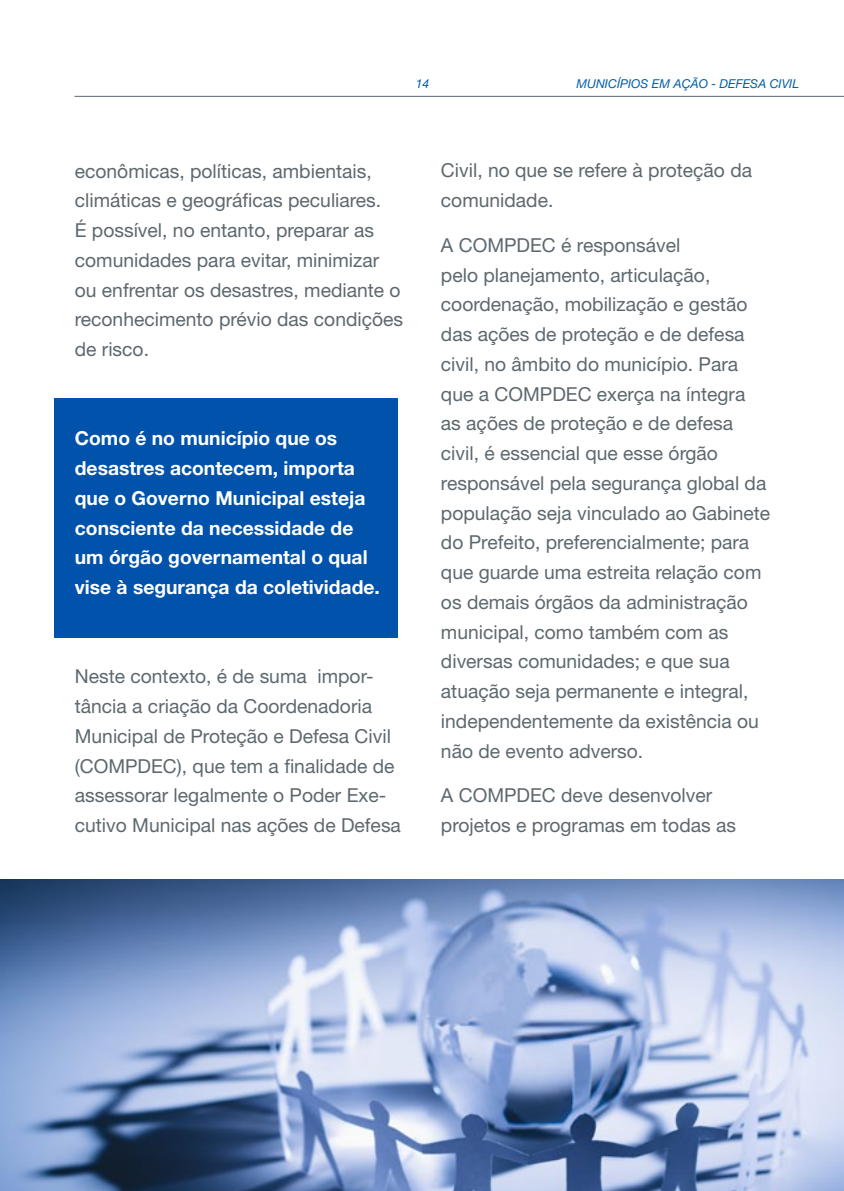
<style>
.page{position:relative;width:844px;height:1191px;background:#fff}
.page>*{position:absolute;margin:0;border:0;box-sizing:border-box;transform-origin:0 0}
.t1{font:19.25px/29.8px "Helvetica Neue LT Std";color:#5d686e}
.t2{font:700 19.25px/29.8px "Helvetica Neue LT Std";color:#fff}
.t3{font:italic 12.25px "Helvetica Neue LT Std";color:#005da9}
</style>
<div class="page">
<hr style="left:74px;top:96px;width:769px;height:1px;background:#5d686e">
<div style="left:55px;top:398px;width:343px;height:239px;background:#0152ab"></div>
<img style="left:0;top:879px;width:843px;height:312px">
<p class="t3" style="left:415px;top:76px;width:15px">14</p>
<p class="t3" style="left:576px;top:76px;width:175px">MUNICÍPIOS EM AÇÃO - DEFESA</p>
<p class="t3" style="left:769px;top:76px;width:31px">CIVIL</p>
<p class="t1" style="left:75px;top:155px;width:330px">econômicas, políticas, ambientais, climáticas e geográficas peculiares.<br>É possível, no entanto, preparar as comunidades para evitar, minimizar ou enfrentar os desastres, mediante o reconhecimento prévio das condições de risco.</p>
<p class="t2" style="left:75px;top:423px;width:306px">Como é no município que os desastres acontecem, importa que o Governo Municipal esteja consciente da necessidade de um órgão governamental o qual vise à segurança da coletividade.</p>
<p class="t1" style="left:75px;top:661px;width:327px">Neste contexto, é de suma impor&shy;tância a criação da Coordenadoria Municipal de Proteção e Defesa Civil (COMPDEC), que tem a finalidade de assessorar legalmente o Poder Exe&shy;cutivo Municipal nas ações de Defesa</p>
<p class="t1" style="left:441px;top:155px;width:312px">Civil, no que se refere à proteção da comunidade.</p>
<p class="t1" style="left:441px;top:230px;width:331px">A COMPDEC é responsável<br>pelo planejamento, articulação, coordenação, mobilização e gestão das ações de proteção e de defesa civil, no âmbito do município. Para que a COMPDEC exerça na íntegra<br>as ações de proteção e de defesa civil, é essencial que esse órgão responsável pela segurança global da população seja vinculado ao Gabinete do Prefeito, preferencialmente; para que guarde uma estreita relação com os demais órgãos da administração municipal, como também com as diversas comunidades; e que sua atuação seja permanente e integral, independentemente da existência ou não de evento adverso.</p>
<p class="t1" style="left:441px;top:780px;width:296px">A COMPDEC deve desenvolver projetos e programas em todas as</p>
</div>
